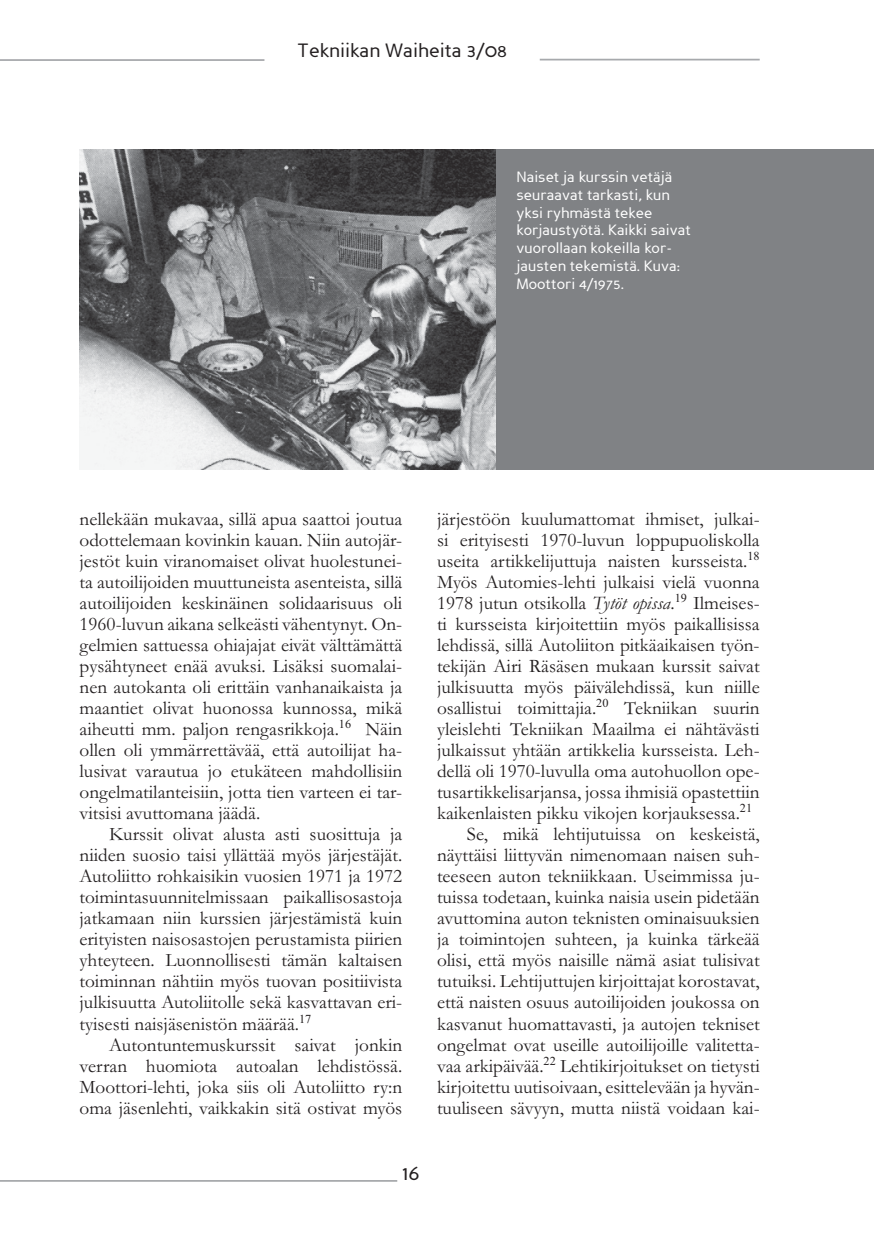
<style>
.page{position:relative;width:874px;height:1241px;background:#fff}
.page>*{position:absolute;margin:0;border:0;box-sizing:border-box;transform-origin:0 0}
.t1{font:21px "Perspective Sans";color:#231f20}
.t2{font:19.25px/21px "Garamond";color:#231f20;text-align:justify}
.t3{font:19.25px "Perspective Sans";color:#231f20}
.t4{font:14.88px/17.8px "Perspective Sans";color:#fff}
.s1{font-style:italic}
</style>
<div class="page">
<hr style="left:0;top:1180px;width:397px;height:2px;background:#a7a9ac">
<hr style="left:0;top:59px;width:264px;height:2px;background:#a7a9ac">
<hr style="left:539px;top:59px;width:220px;height:1px;background:#a7a9ac">
<div style="left:494px;top:149px;width:379px;height:321px;background:#808285"></div>
<img style="left:79px;top:149px;width:416px;height:320px">
<p class="t3" style="left:297px;top:43px;width:211px">Tekniikan Waiheita 3/08</p>
<p class="t4" style="left:516px;top:169px;width:176px">Naiset ja kurssin vetäjä seuraavat tarkasti, kun yksi ryhmästä tekee korjaustyötä. Kaikki saivat vuorollaan kokeilla kor&shy;jausten tekemistä. Kuva:<br>Moottori 4/1975.</p>
<p class="t2" style="left:79px;top:511px;width:324px">nellekään mukavaa, sillä apua saattoi joutua odottelemaan kovinkin kauan. Niin autojär&shy;jestöt kuin viranomaiset olivat huolestunei&shy;ta autoilijoiden muuttuneista asenteista, sillä autoilijoiden keskinäinen solidaarisuus oli 1960-luvun aikana selkeästi vähentynyt. On&shy;gelmien sattuessa ohiajajat eivät välttämättä pysähtyneet enää avuksi. Lisäksi suomalai&shy;nen autokanta oli erittäin vanhanaikaista ja maantiet olivat huonossa kunnossa, mikä aiheutti mm. paljon rengasrikkoja.<sup>16</sup> Näin ollen oli ymmärrettävää, että autoilijat ha&shy;lusivat varautua jo etukäteen mahdollisiin ongelmatilanteisiin, jotta tien varteen ei tar&shy;vitsisi avuttomana jäädä.</p>
<p class="t2" style="left:79px;top:826px;width:324px;text-indent:30px">Kurssit olivat alusta asti suosittuja ja niiden suosio taisi yllättää myös järjestäjät.<br>Autoliitto rohkaisikin vuosien 1971 ja 1972 toimintasuunnitelmissaan paikallisosastoja jatkamaan niin kurssien järjestämistä kuin erityisten naisosastojen perustamista piirien yhteyteen. Luonnollisesti tämän kaltaisen toiminnan nähtiin myös tuovan positiivista julkisuutta Autoliitolle sekä kasvattavan eri&shy;tyisesti naisjäsenistön määrää.<sup>17</sup></p>
<p class="t2" style="left:79px;top:1036px;width:324px;text-indent:30px">Autontuntemuskurssit saivat jonkin verran huomiota autoalan lehdistössä.<br>Moottori-lehti, joka siis oli Autoliitto ry:n oma jäsenlehti, vaikkakin sitä ostivat myös</p>
<p class="t2" style="left:437px;top:511px;width:324px">järjestöön kuulumattomat ihmiset, julkai-</p>
<p class="t2" style="left:437px;top:532px;width:324px">si erityisesti 1970-luvun loppupuoliskolla</p>
<p class="t2" style="left:437px;top:553px;width:324px">useita artikkelijuttuja naisten kursseista.<sup>18</sup></p>
<p class="t2" style="left:437px;top:574px;width:324px">Myös Automies-lehti julkaisi vielä vuonna</p>
<p class="t2" style="left:437px;top:595px;width:324px">1978 jutun otsikolla <span class="s1">Tytöt opissa</span>.<sup>19</sup> Ilmeises-</p>
<p class="t2" style="left:437px;top:616px;width:324px">ti kursseista kirjoitettiin myös paikallisissa</p>
<p class="t2" style="left:437px;top:637px;width:324px">lehdissä, sillä Autoliiton pitkäaikaisen työn-</p>
<p class="t2" style="left:437px;top:658px;width:324px">tekijän Airi Räsäsen mukaan kurssit saivat</p>
<p class="t2" style="left:437px;top:679px;width:324px">julkisuutta myös päivälehdissä, kun niille</p>
<p class="t2" style="left:437px;top:700px;width:324px">osallistui toimittajia.<sup>20</sup> Tekniikan suurin</p>
<p class="t2" style="left:437px;top:721px;width:324px">yleislehti Tekniikan Maailma ei nähtävästi</p>
<p class="t2" style="left:437px;top:742px;width:324px">julkaissut yhtään artikkelia kursseista. Leh-</p>
<p class="t2" style="left:437px;top:763px;width:324px">dellä oli 1970-luvulla oma autohuollon ope-</p>
<p class="t2" style="left:437px;top:784px;width:324px">tusartikkelisarjansa, jossa ihmisiä opastettiin</p>
<p class="t2" style="left:437px;top:805px;width:316px">kaikenlaisten pikku vikojen korjauksessa.<sup>21</sup></p>
<p class="t2" style="left:466px;top:826px;width:294px">Se, mikä lehtijutuissa on keskeistä,</p>
<p class="t2" style="left:437px;top:847px;width:324px">näyttäisi liittyvän nimenomaan naisen suh-</p>
<p class="t2" style="left:437px;top:868px;width:324px">teeseen auton tekniikkaan. Useimmissa ju-</p>
<p class="t2" style="left:437px;top:889px;width:324px">tuissa todetaan, kuinka naisia usein pidetään</p>
<p class="t2" style="left:437px;top:910px;width:324px">avuttomina auton teknisten ominaisuuksien</p>
<p class="t2" style="left:437px;top:931px;width:324px">ja toimintojen suhteen, ja kuinka tärkeää</p>
<p class="t2" style="left:437px;top:952px;width:324px">olisi, että myös naisille nämä asiat tulisivat</p>
<p class="t2" style="left:437px;top:973px;width:324px">tutuiksi. Lehtijuttujen kirjoittajat korostavat,</p>
<p class="t2" style="left:437px;top:994px;width:324px">että naisten osuus autoilijoiden joukossa on</p>
<p class="t2" style="left:437px;top:1015px;width:324px">kasvanut huomattavasti, ja autojen tekniset</p>
<p class="t2" style="left:437px;top:1036px;width:324px">ongelmat ovat useille autoilijoille valitetta-</p>
<p class="t2" style="left:437px;top:1057px;width:324px">vaa arkipäivää.<sup>22</sup> Lehtikirjoitukset on tietysti</p>
<p class="t2" style="left:437px;top:1078px;width:324px">kirjoitettu uutisoivaan, esittelevään ja hyvän-</p>
<p class="t2" style="left:437px;top:1099px;width:324px">tuuliseen sävyyn, mutta niistä voidaan kai-</p>
<p class="t1" style="left:402px;top:1164px;width:19px">16</p>
</div>
